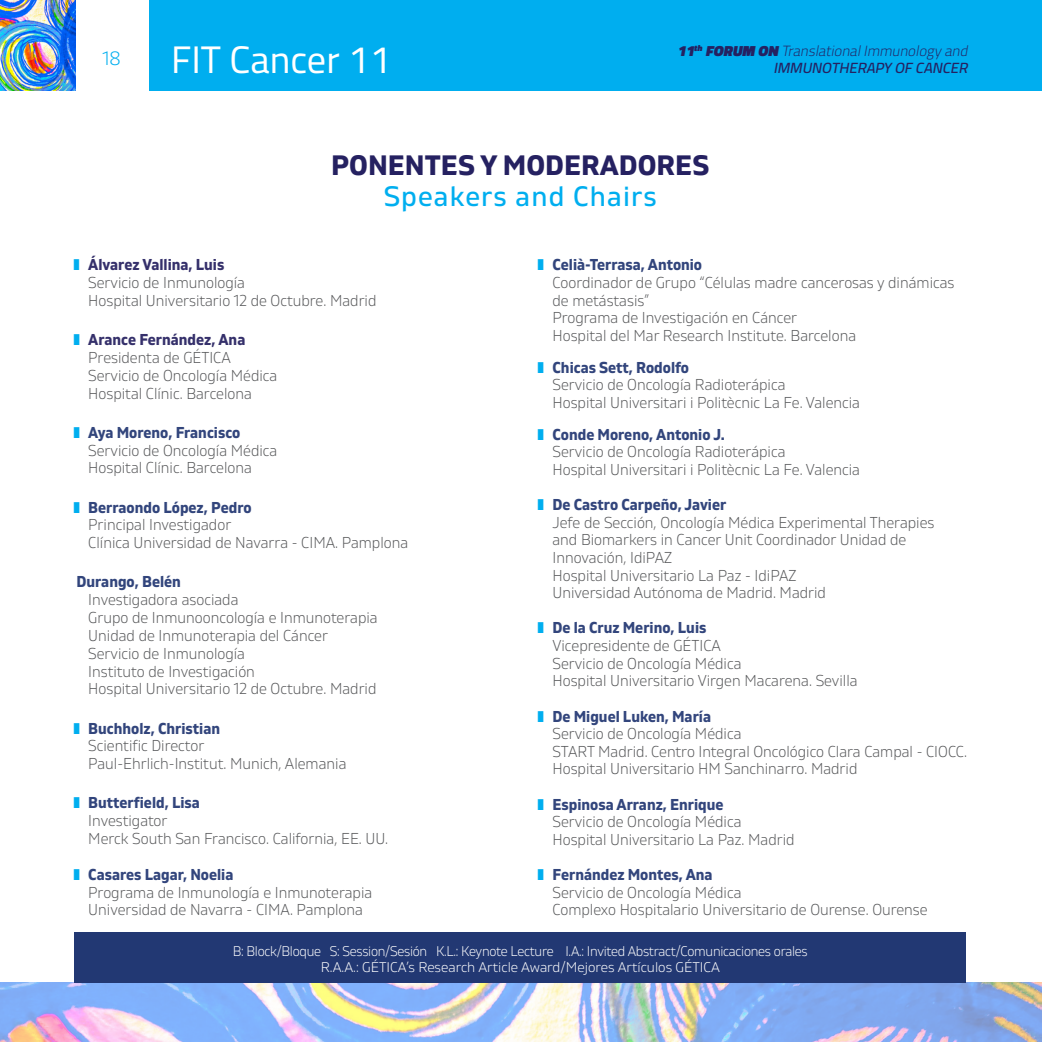
<style>
.page{position:relative;width:1042px;height:1042px;background:#fff}
.page>*{position:absolute;margin:0;border:0;box-sizing:border-box;transform-origin:0 0}
.t1{font:38.32px "Cairo";color:#fff}
.t2{font:700 28px/30.8px "Gilam";color:#252161;text-align:center}
.t3{font:300 19.25px "Gilam";color:#00aeef}
.CAR{font:300 15.75px/17.7px "Gilam";color:#57585a;scale:.95 1}
.t4{font:700 15.75px "Gilam";color:#32457c;scale:.95 1}
.t5{font:700 15.75px "Gilam";color:#35306b;scale:.95 1}
.t6{font:italic 14.7px/17.7px "Cairo";color:#252161;text-align:right}
.t7{font:300 14px/15.8px "Gilam";letter-spacing:-.02em;color:#fff;text-align:center;scale:.95 1}
.s1{font-weight:300}
.s2{font-weight:400;color:#00aeef}
.s3{color:#00aeef}
</style>
<div class="page">
<img style="left:0;top:982px;width:1042px;height:60px">
<div style="left:0;top:0;width:1042px;height:90px;background:#00aeef"></div>
<div style="left:74px;top:0;width:75px;height:90px;background:#fff"></div>
<img style="left:0;top:0;width:75px;height:90px">
<div style="left:74px;top:932px;width:892px;height:50px;background:#223873"></div>
<p class="t3" style="left:102px;top:44px;width:20px">18</p>
<h1 class="t1" style="left:171px;top:32px;width:221px">FIT Cancer 11</h1>
<p class="t6" style="left:677px;top:42px;width:295px">11<sup>th</sup> FORUM ON <span class="s1">TranslationalImmunologyand<br></span>IMMUNOTHERAPY OF CANCER</p>
<p class="t2" style="left:331px;top:149px;width:380px">PONENTES Y MODERADORES<br><span class="s2">Speakers and Chairs</span></p>
<p class="t5" style="left:73px;top:253px;width:160px"><span class="s3">❚</span> Álvarez Vallina, Luis</p>
<p class="CAR" style="left:88px;top:273px;width:166px">Servicio de Inmunología</p>
<p class="CAR" style="left:88px;top:291px;width:305px">Hospital Universitario 12 de Octubre. Madrid</p>
<p class="t5" style="left:73px;top:328px;width:182px"><span class="s3">❚</span> Arance Fernández, Ana</p>
<p class="CAR" style="left:88px;top:348px;width:152px">Presidenta de GÉTICA</p>
<p class="CAR" style="left:88px;top:366px;width:200px">Servicio de Oncología Médica</p>
<p class="CAR" style="left:88px;top:383px;width:174px">Hospital Clínic. Barcelona</p>
<p class="t4" style="left:73px;top:421px;width:177px"><span class="s3">❚</span> Aya Moreno, Francisco</p>
<p class="CAR" style="left:88px;top:440px;width:200px">Servicio de Oncología Médica</p>
<p class="CAR" style="left:88px;top:458px;width:174px">Hospital Clínic. Barcelona</p>
<p class="t4" style="left:73px;top:495px;width:189px"><span class="s3">❚</span> Berraondo López, Pedro</p>
<p class="CAR" style="left:88px;top:515px;width:152px">Principal Investigador</p>
<p class="CAR" style="left:88px;top:533px;width:338px">Clínica Universidad de Navarra - CIMA. Pamplona</p>
<p class="t4" style="left:77px;top:570px;width:111px">Durango, Belén</p>
<p class="CAR" style="left:88px;top:590px;width:160px">Investigadora asociada</p>
<p class="CAR" style="left:88px;top:608px;width:306px">Grupo de Inmunooncología e Inmunoterapia</p>
<p class="CAR" style="left:88px;top:626px;width:254px">Unidad de Inmunoterapia del Cáncer</p>
<p class="CAR" style="left:88px;top:644px;width:166px">Servicio de Inmunología</p>
<p class="CAR" style="left:88px;top:661px;width:177px">Instituto de Investigación</p>
<p class="CAR" style="left:88px;top:679px;width:305px">Hospital Universitario 12 de Octubre. Madrid</p>
<p class="t4" style="left:73px;top:716px;width:156px"><span class="s3">❚</span> Buchholz, Christian</p>
<p class="CAR" style="left:88px;top:736px;width:124px">Scientific Director</p>
<p class="CAR" style="left:88px;top:754px;width:273px">Paul-Ehrlich-Institut. Munich, Alemania</p>
<p class="t4" style="left:73px;top:791px;width:135px"><span class="s3">❚</span> Butterfield, Lisa</p>
<p class="CAR" style="left:88px;top:811px;width:85px">Investigator</p>
<p class="CAR" style="left:88px;top:829px;width:317px">Merck South San Francisco. California, EE. UU.</p>
<p class="t4" style="left:73px;top:862px;width:170px"><span class="s3">❚</span> Casares Lagar, Noelia</p>
<p class="CAR" style="left:88px;top:882px;width:300px">Programa de Inmunología e Inmunoterapia</p>
<p class="CAR" style="left:88px;top:900px;width:291px">Universidad de Navarra - CIMA. Pamplona</p>
<p class="t4" style="left:537px;top:253px;width:175px"><span class="s3">❚</span> Celià-Terrasa, Antonio</p>
<p class="CAR" style="left:552px;top:273px;width:425px">Coordinador de Grupo “Células madre cancerosas y dinámicas de metástasis”</p>
<p class="CAR" style="left:552px;top:308px;width:259px">Programa de Investigación en Cáncer</p>
<p class="CAR" style="left:552px;top:326px;width:321px">Hospital del Mar Research Institute. Barcelona</p>
<p class="t4" style="left:537px;top:355px;width:161px"><span class="s3">❚</span> Chicas Sett, Rodolfo</p>
<p class="CAR" style="left:552px;top:375px;width:247px">Servicio de Oncología Radioterápica</p>
<p class="CAR" style="left:552px;top:393px;width:325px">Hospital Universitari i Politècnic La Fe. Valencia</p>
<p class="t4" style="left:537px;top:422px;width:199px"><span class="s3">❚</span> Conde Moreno, Antonio J.</p>
<p class="CAR" style="left:552px;top:442px;width:247px">Servicio de Oncología Radioterápica</p>
<p class="CAR" style="left:552px;top:460px;width:325px">Hospital Universitari i Politècnic La Fe. Valencia</p>
<p class="t4" style="left:537px;top:493px;width:200px"><span class="s3">❚</span> De Castro Carpeño, Javier</p>
<p class="CAR" style="left:552px;top:512px;width:403px">Jefe de Sección, Oncología Médica Experimental Therapies and Biomarkers in Cancer Unit Coordinador Unidad de<br>Innovación, IdiPAZ</p>
<p class="CAR" style="left:552px;top:565px;width:258px">Hospital Universitario La Paz - IdiPAZ</p>
<p class="CAR" style="left:552px;top:583px;width:289px">Universidad Autónoma de Madrid. Madrid</p>
<p class="t4" style="left:537px;top:616px;width:179px"><span class="s3">❚</span> De la Cruz Merino, Luis</p>
<p class="CAR" style="left:552px;top:636px;width:179px">Vicepresidente de GÉTICA</p>
<p class="CAR" style="left:552px;top:653px;width:200px">Servicio de Oncología Médica</p>
<p class="CAR" style="left:552px;top:671px;width:323px">Hospital Universitario Virgen Macarena. Sevilla</p>
<p class="t4" style="left:537px;top:704px;width:184px"><span class="s3">❚</span> De Miguel Luken, María</p>
<p class="CAR" style="left:552px;top:724px;width:200px">Servicio de Oncología Médica</p>
<p class="CAR" style="left:552px;top:742px;width:438px">START Madrid. Centro Integral Oncológico Clara Campal - CIOCC.</p>
<p class="CAR" style="left:552px;top:759px;width:322px">Hospital Universitario HM Sanchinarro. Madrid</p>
<p class="t4" style="left:537px;top:792px;width:197px"><span class="s3">❚</span> Espinosa Arranz, Enrique</p>
<p class="CAR" style="left:552px;top:812px;width:200px">Servicio de Oncología Médica</p>
<p class="CAR" style="left:552px;top:830px;width:256px">Hospital Universitario La Paz. Madrid</p>
<p class="t4" style="left:537px;top:863px;width:186px"><span class="s3">❚</span> Fernández Montes, Ana</p>
<p class="CAR" style="left:552px;top:883px;width:200px">Servicio de Oncología Médica</p>
<p class="CAR" style="left:552px;top:900px;width:396px">Complexo Hospitalario Universitario de Ourense. Ourense</p>
<p class="t7" style="left:233px;top:942px;width:607px">B: Block/Bloque S: Session/Sesión K.L.: Keynote Lecture I.A.: Invited Abstract/Comunicaciones orales<br>R.A.A.: GÉTICA’s Research Article Award/Mejores Artículos GÉTICA</p>
</div>
